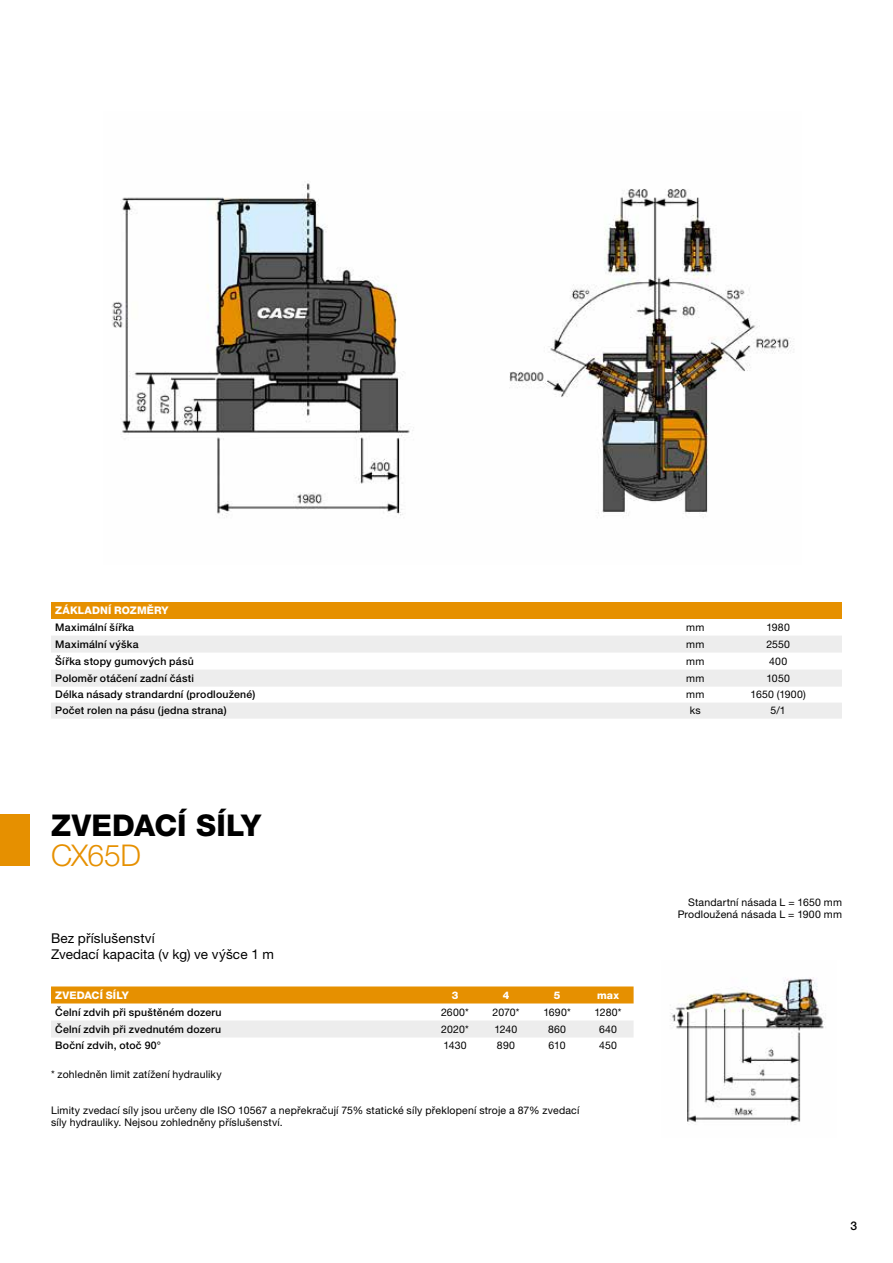
<style>
.page{position:relative;width:893px;height:1263px;background:#fff}
.page>*{position:absolute;margin:0;border:0;box-sizing:border-box;transform-origin:0 0}
.t1{font:800 30px "Helvetica Neue LT Pro";letter-spacing:.005em;color:#000}
.t2{font:300 30px "Helvetica Neue LT Pro";letter-spacing:-.02em;color:#e69000}
.t3{font:13.5px/16.5px "Helvetica Neue LT Pro";letter-spacing:.01em;color:#000}
.t4{font:500 12px "Helvetica Neue LT Pro";color:#000}
.t5{font:10.5px/12px "Helvetica Neue LT Pro";letter-spacing:.015em;color:#000;text-align:right}
.t6{font:500 10.5px "Helvetica Neue LT Pro";letter-spacing:.02em;color:#000}
.t7{font:800 10.5px "Helvetica Neue LT Pro";letter-spacing:.01em;color:#fff}
</style>
<div class="page">
<div style="left:51px;top:602px;width:791px;height:16px;background:#e69000"></div>
<div style="left:51px;top:636px;width:791px;height:17px;background:#ededed"></div>
<svg style="left:51px;top:670px;width:791px;height:49px"></svg>
<div style="left:0;top:814px;width:30px;height:51px;background:#e69000"></div>
<div style="left:51px;top:986px;width:583px;height:17px;background:#e69000"></div>
<div style="left:51px;top:1021px;width:583px;height:16px;background:#ededed"></div>
<img style="left:111px;top:183px;width:683px;height:335px">
<img style="left:670px;top:977px;width:156px;height:146px">
<p class="t7" style="left:55px;top:604px;width:115px">ZÁKLADNÍ ROZMĚRY</p>
<p class="t6" style="left:55px;top:621px;width:80px">Maximální šířka</p>
<p class="t5" style="left:686px;top:621px;width:20px">mm</p>
<p class="t5" style="left:766px;top:621px;width:25px">1980</p>
<p class="t6" style="left:55px;top:638px;width:85px">Maximální výška</p>
<p class="t5" style="left:686px;top:638px;width:20px">mm</p>
<p class="t5" style="left:766px;top:638px;width:25px">2550</p>
<p class="t6" style="left:55px;top:655px;width:140px">Šířka stopy gumových pásů</p>
<p class="t5" style="left:686px;top:655px;width:20px">mm</p>
<p class="t5" style="left:769px;top:655px;width:20px">400</p>
<p class="t6" style="left:55px;top:672px;width:140px">Poloměr otáčení zadní části</p>
<p class="t5" style="left:686px;top:672px;width:20px">mm</p>
<p class="t5" style="left:766px;top:672px;width:25px">1050</p>
<p class="t6" style="left:55px;top:688px;width:201px">Délka násady strandardní (prodloužené)</p>
<p class="t5" style="left:686px;top:688px;width:20px">mm</p>
<p class="t5" style="left:750px;top:688px;width:57px">1650 (1900)</p>
<p class="t6" style="left:55px;top:704px;width:173px">Počet rolen na pásu (jedna strana)</p>
<p class="t5" style="left:690px;top:704px;width:12px">ks</p>
<p class="t5" style="left:770px;top:704px;width:17px">5/1</p>
<h1 class="t1" style="left:51px;top:807px;width:212px">ZVEDACÍ SÍLY</h1>
<h1 class="t2" style="left:51px;top:836px;width:91px">CX65D</h1>
<p class="t3" style="left:51px;top:929px;width:225px">Bez příslušenství<br>Zvedací kapacita (v kg) ve výšce 1 m</p>
<p class="t7" style="left:55px;top:989px;width:75px">ZVEDACÍ SÍLY</p>
<p class="t7" style="left:452px;top:989px;width:8px">3</p>
<p class="t7" style="left:503px;top:989px;width:8px">4</p>
<p class="t7" style="left:554px;top:989px;width:8px">5</p>
<p class="t7" style="left:597px;top:989px;width:23px">max</p>
<p class="t6" style="left:55px;top:1006px;width:168px">Čelní zdvih při spuštěném dozeru</p>
<p class="t5" style="left:441px;top:1006px;width:29px">2600*</p>
<p class="t5" style="left:492px;top:1006px;width:29px">2070*</p>
<p class="t5" style="left:543px;top:1006px;width:29px">1690*</p>
<p class="t5" style="left:595px;top:1006px;width:28px">1280*</p>
<p class="t6" style="left:55px;top:1023px;width:168px">Čelní zdvih při zvednutém dozeru</p>
<p class="t5" style="left:441px;top:1023px;width:29px">2020*</p>
<p class="t5" style="left:495px;top:1023px;width:24px">1240</p>
<p class="t5" style="left:548px;top:1023px;width:19px">860</p>
<p class="t5" style="left:599px;top:1023px;width:19px">640</p>
<p class="t6" style="left:55px;top:1039px;width:107px">Boční zdvih, otoč 90°</p>
<p class="t5" style="left:443px;top:1039px;width:25px">1430</p>
<p class="t5" style="left:497px;top:1039px;width:20px">890</p>
<p class="t5" style="left:548px;top:1039px;width:19px">610</p>
<p class="t5" style="left:599px;top:1039px;width:19px">450</p>
<p class="t5" style="left:51px;top:1068px;width:172px">* zohledněn limit zatížení hydrauliky</p>
<p class="t5" style="left:51px;top:1104px;width:530px;text-align:left">Limity zvedací síly jsou určeny dle ISO 10567 a nepřekračují 75% statické síly překlopení stroje a 87% zvedací síly hydrauliky. Nejsou zohledněny příslušenství.</p>
<p class="t5" style="left:678px;top:896px;width:166px">Standartní násada L = 1650 mm<br>Prodloužená násada L = 1900 mm</p>
<p class="t4" style="left:850px;top:1218px;width:8px">3</p>
</div>
